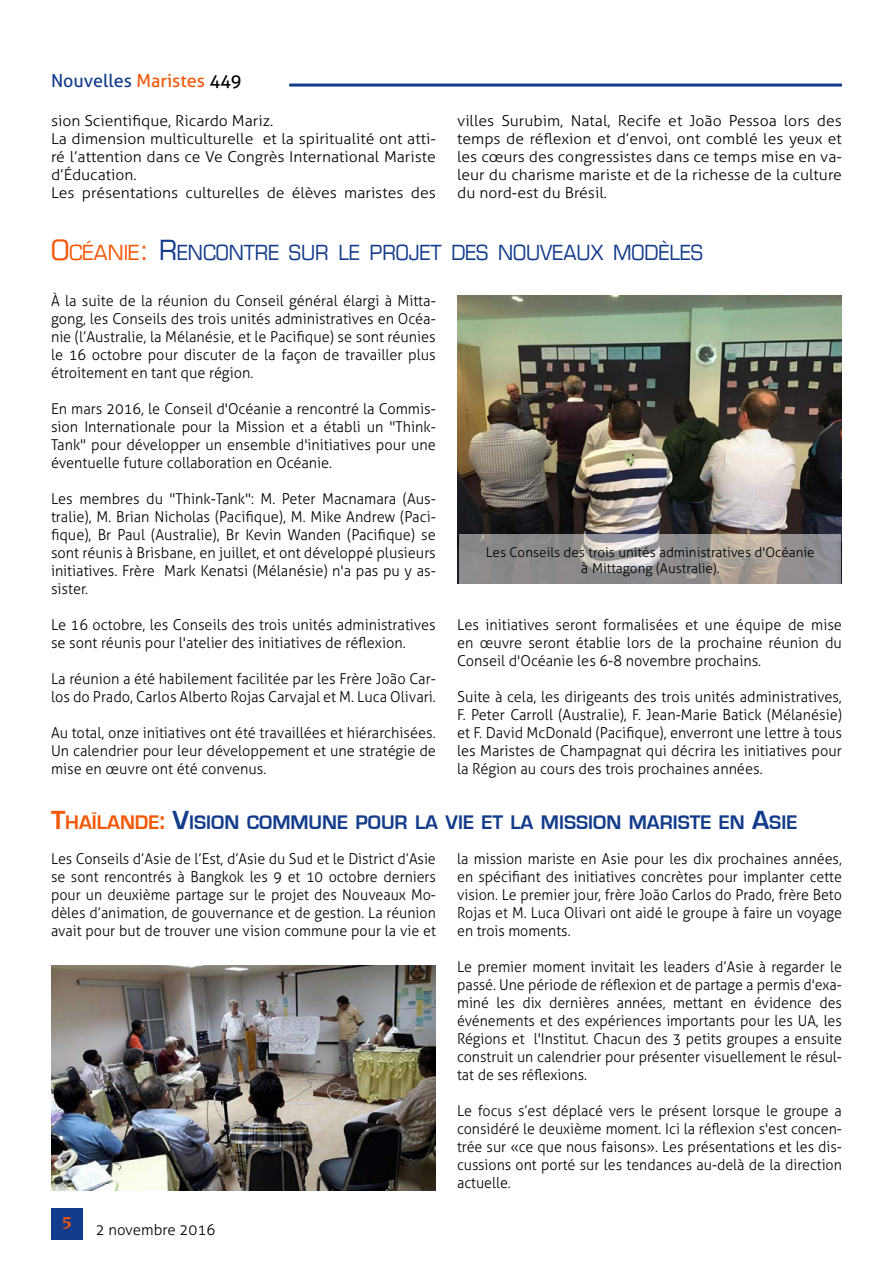
<style>
.page{position:relative;width:893px;height:1263px;background:#fff}
.page>*{position:absolute;margin:0;border:0;box-sizing:border-box;transform-origin:0 0}
.t1{font:700 20.25px "Eurostile";color:#123b8b}
.t2{font:20.25px "Eurostile";color:#123b8b;scale:.95 1}
.t3{font:18px "Aller";color:#123b8b}
.t4{font:700 18px "Novarese IT Cby BT";color:#f45706}
.t5{font:300 15px/18px "Aller";color:#000;text-align:justify}
.t6{font:300 15px/18px "Aller";color:#000;text-align:justify;scale:.95 1}
.t7{font:300 15px/18px "Aller";color:#000;scale:1.05 1}
.t8{font:300 13.5px/16.5px "Aller";color:#000;text-align:center}
.s1{color:#f45706}
.s2{color:#000}
.s3{font-size:27px;color:#f45706}
.s4{font-size:27px}
.s5{font-size:15px}
</style>
<div class="page">
<hr style="left:289px;top:84px;width:553px;height:3px;background:#123b8b">
<div style="left:51px;top:1208px;width:32px;height:31px;background:#123b8b"></div>
<img style="left:457px;top:295px;width:385px;height:289px">
<img style="left:51px;top:966px;width:385px;height:225px">
<svg style="left:459px;top:534px;width:381px;height:50px;background:#9b9795"></svg>
<p class="t3" style="left:51px;top:69px;width:192px">Nouvelles <span class="s1">Maristes</span> <span class="s2">449</span></p>
<p class="t7" style="left:51px;top:112px;width:368px">sion Scientifique, Ricardo Mariz.<br>La dimension multiculturelle et la spiritualité ont atti&shy;ré l’attention dans ce Ve Congrès International Mariste d’Éducation.<br>Les présentations culturelles de élèves maristes des</p>
<p class="t7" style="left:457px;top:112px;width:368px;text-align:justify">villes Surubim, Natal, Recife et João Pessoa lors des temps de réflexion et d’envoi, ont comblé les yeux et les cœurs des congressistes dans ce temps mise en va&shy;leur du charisme mariste et de la richesse de la culture du nord-est du Brésil.</p>
<h1 class="t2" style="left:51px;top:241px;width:688px"><span class="s3">O</span><span class="s1">CÉANIE</span><span class="s3">:</span> <span class="s4">R</span>ENCONTRE SUR LE PROJET DES NOUVEAUX MODÈLES</h1>
<p class="t5" style="left:51px;top:292px;width:386px">À la suite de la réunion du Conseil général élargi à Mitta&shy;gong, les Conseils des trois unités administratives en Océa&shy;nie (l’Australie, la Mélanésie, et le Pacifique) se sont réunies le 16 octobre pour discuter de la façon de travailler plus étroitement en tant que région.</p>
<p class="t5" style="left:51px;top:400px;width:386px">En mars 2016, le Conseil d'Océanie a rencontré la Commis&shy;sion Internationale pour la Mission et a établi un "Think-Tank" pour développer un ensemble d'initiatives pour une éventuelle future collaboration en Océanie.</p>
<p class="t5" style="left:51px;top:490px;width:386px">Les membres du "Think-Tank": M. Peter Macnamara (Aus&shy;tralie), M. Brian Nicholas (Pacifique), M. Mike Andrew (Paci&shy;fique), Br Paul (Australie), Br Kevin Wanden (Pacifique) se sont réunis à Brisbane, en juillet, et ont développé plusieurs initiatives. Frère Mark Kenatsi (Mélanésie) n'a pas pu y as&shy;sister.</p>
<p class="t5" style="left:51px;top:616px;width:386px">Le 16 octobre, les Conseils des trois unités administratives se sont réunis pour l'atelier des initiatives de réflexion.</p>
<p class="t5" style="left:51px;top:670px;width:386px">La réunion a été habilement facilitée par les Frère João Car&shy;los do Prado, Carlos Alberto Rojas Carvajal et M. Luca Olivari.</p>
<p class="t5" style="left:51px;top:724px;width:386px">Au total, onze initiatives ont été travaillées et hiérarchisées.<br>Un calendrier pour leur développement et une stratégie de mise en œuvre ont été convenus.</p>
<p class="t8" style="left:486px;top:544px;width:330px">Les Conseils des trois unités administratives d'Océanie <span class="s5">à</span> Mittagong (Australie).</p>
<p class="t5" style="left:457px;top:616px;width:386px">Les initiatives seront formalisées et une équipe de mise en œuvre seront établie lors de la prochaine réunion du Conseil d'Océanie les 6-8 novembre prochains.</p>
<p class="t5" style="left:457px;top:688px;width:386px">Suite à cela, les dirigeants des trois unités administratives, F. Peter Carroll (Australie), F. Jean-Marie Batick (Mélanésie) et F. David McDonald (Pacifique), enverront une lettre à tous les Maristes de Champagnat qui décrira les initiatives pour la Région au cours des trois prochaines années.</p>
<h1 class="t1" style="left:51px;top:811px;width:748px"><span class="s3">T</span><span class="s1">HAÏLANDE</span><span class="s3">:</span> <span class="s4">V</span>ISION COMMUNE POUR LA VIE ET LA MISSION MARISTE EN <span class="s4">A</span>SIE</h1>
<p class="t6" style="left:51px;top:850px;width:407px">Les Conseils d’Asie de l’Est, d’Asie du Sud et le District d’Asie se sont rencontrés à Bangkok les 9 et 10 octobre derniers pour un deuxième partage sur le projet des Nouveaux Mo&shy;dèles d’animation, de gouvernance et de gestion. La réunion avait pour but de trouver une vision commune pour la vie et</p>
<p class="t6" style="left:457px;top:850px;width:407px">la mission mariste en Asie pour les dix prochaines années, en spécifiant des initiatives concrètes pour implanter cette vision. Le premier jour, frère Joāo Carlos do Prado, frère Beto Rojas et M. Luca Olivari ont aidé le groupe à faire un voyage en trois moments.</p>
<p class="t6" style="left:457px;top:958px;width:407px">Le premier moment invitait les leaders d’Asie à regarder le passé. Une période de réflexion et de partage a permis d'exa&shy;miné les dix dernières années, mettant en évidence des événements et des expériences importants pour les UA, les Régions et l'Institut. Chacun des 3 petits groupes a ensuite construit un calendrier pour présenter visuellement le résul&shy;tat de ses réflexions.</p>
<p class="t6" style="left:457px;top:1102px;width:407px">Le focus s’est déplacé vers le présent lorsque le groupe a considéré le deuxième moment. Ici la réflexion s'est concen&shy;trée sur «ce que nous faisons». Les présentations et les dis&shy;cussions ont porté sur les tendances au-delà de la direction actuelle.</p>
<p class="t4" style="left:62px;top:1212px;width:12px">5</p>
<p class="t5" style="left:96px;top:1220px;width:121px">2 novembre 2016</p>
</div>
